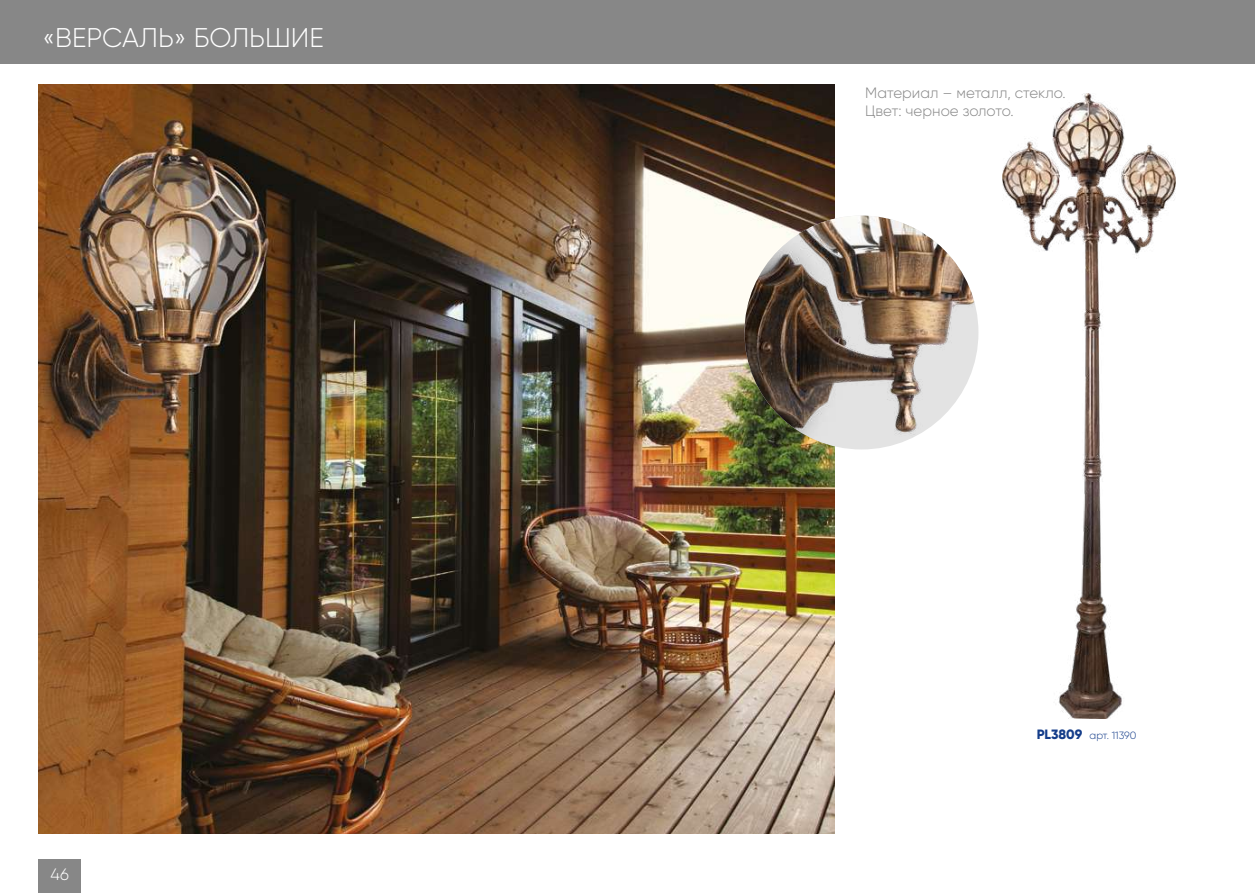
<style>
.page{position:relative;width:1255px;height:893px;background:#fff}
.page>*{position:absolute;margin:0;border:0;box-sizing:border-box;transform-origin:0 0}
.t1{font:300 27px "Gilroy";color:#fff}
.t2{font:300 16.5px "Gilroy";color:#fff}
.t3{font:300 15px/18px "Gilroy";color:#878787}
.t4{font:300 10.5px "Gilroy";color:#153d8a}
.s1{font-weight:800;font-size:13.5px}
</style>
<div class="page">
<div style="left:0;top:0;width:1254px;height:64px;background:#878787"></div>
<div style="left:38px;top:859px;width:43px;height:34px;background:#878787"></div>
<img style="left:1002px;top:94px;width:173px;height:624px">
<img style="left:38px;top:85px;width:796px;height:748px">
<img style="left:744px;top:216px;width:234px;height:233px;border-radius:117px">
<h1 class="t1" style="left:43px;top:21px;width:283px">«ВЕРСАЛЬ» БОЛЬШИЕ</h1>
<p class="t2" style="left:51px;top:864px;width:20px">46</p>
<p class="t3" style="left:865px;top:83px;width:202px">Материал – металл, стекло.<br>Цвет: черное золото.</p>
<p class="t4" style="left:1036px;top:729px;width:101px"><span class="s1">PL3809</span> арт. 11390</p>
</div>
